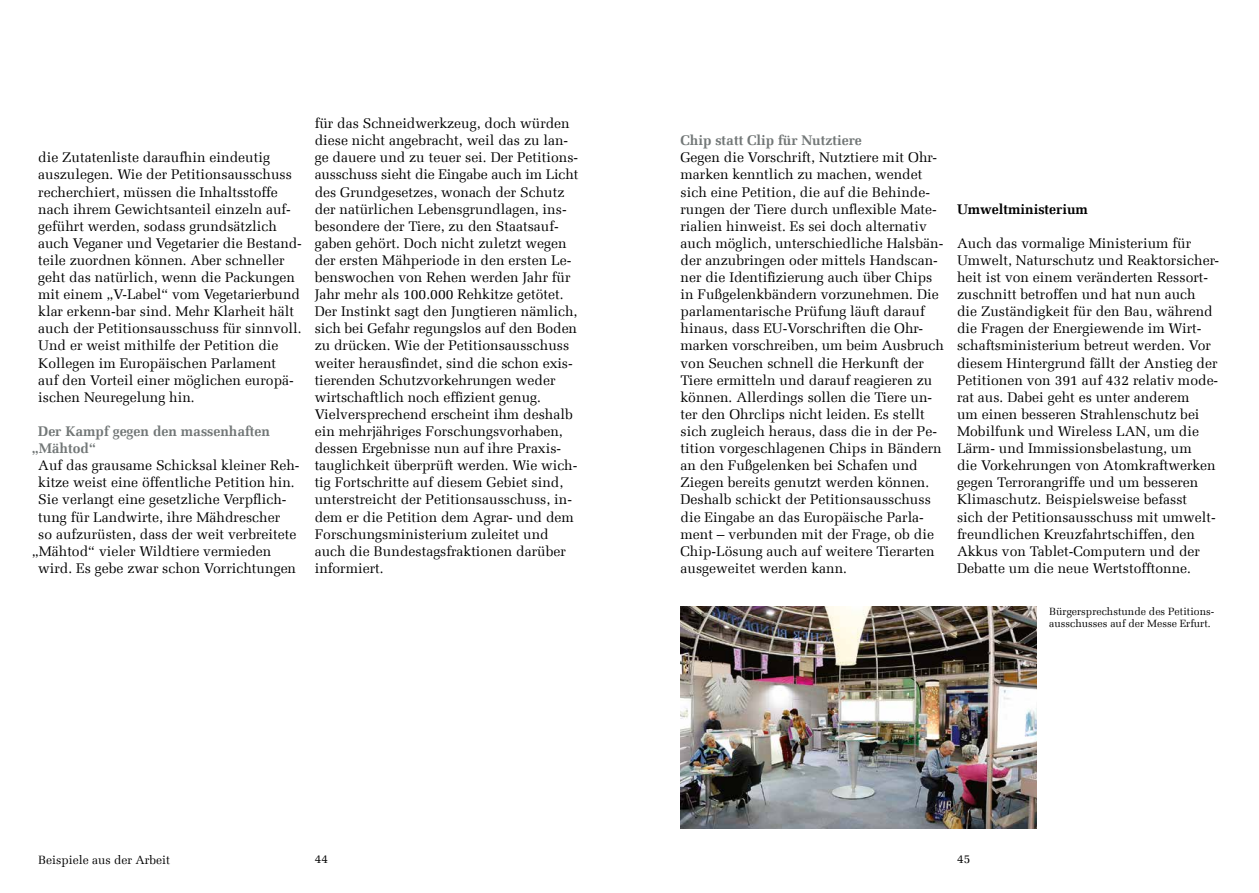
<style>
.page{position:relative;width:1259px;height:893px;background:#fff}
.page>*{position:absolute;margin:0;border:0;box-sizing:border-box;transform-origin:0 0}
.t1{font:13.95px/17.1px "Melior Com";color:#000}
.t2{font:700 13.95px/17.1px "Melior Com";color:#727777}
.t3{font:700 13.95px "Melior Com";color:#000}
.t4{font:12px "Melior Com";color:#000}
.t5{font:10.5px/12.6px "Melior Com";color:#000}
</style>
<div class="page">
<img style="left:680px;top:606px;width:356px;height:223px">
<p class="t1" style="left:38px;top:149px;width:265px">die Zutatenliste daraufhin eindeutig auszulegen. Wie der Petitionsausschuss recherchiert, müssen die Inhaltsstoffe nach ihrem Gewichtsanteil einzeln auf&shy;geführt werden, sodass grundsätzlich auch Veganer und Vegetarier die Bestand&shy;teile zuordnen können. Aber schneller geht das natürlich, wenn die Packungen mit einem „V-Label“ vom Vegetarierbund klar erkenn-bar sind. Mehr Klarheit hält auch der Petitionsausschuss für sinnvoll.<br>Und er weist mithilfe der Petition die Kollegen im Europäischen Parlament<br>auf den Vorteil einer möglichen europä&shy;ischen Neuregelung hin.</p>
<p class="t2" style="left:32px;top:423px;width:240px;text-indent:7px">Der Kampf gegen den massenhaften „Mähtod“</p>
<p class="t1" style="left:38px;top:457px;width:263px">Auf das grausame Schicksal kleiner Reh-</p>
<p class="t1" style="left:38px;top:474px;width:258px">kitze weist eine öffentliche Petition hin.</p>
<p class="t1" style="left:38px;top:491px;width:250px">Sie verlangt eine gesetzliche Verpflich-</p>
<p class="t1" style="left:38px;top:508px;width:243px">tung für Landwirte, ihre Mähdrescher</p>
<p class="t1" style="left:38px;top:525px;width:260px">so aufzurüsten, dass der weit verbreitete</p>
<p class="t1" style="left:32px;top:542px;width:241px">„Mähtod“ vieler Wildtiere vermieden</p>
<p class="t1" style="left:38px;top:559px;width:259px">wird. Es gebe zwar schon Vorrichtungen</p>
<p class="t1" style="left:315px;top:115px;width:265px">für das Schneidwerkzeug, doch würden diese nicht angebracht, weil das zu lan&shy;ge dauere und zu teuer sei. Der Petitions&shy;ausschuss sieht die Eingabe auch im Licht des Grundgesetzes, wonach der Schutz der natürlichen Lebensgrundlagen, ins&shy;besondere der Tiere, zu den Staatsauf&shy;gaben gehört. Doch nicht zuletzt wegen der ersten Mähperiode in den ersten Le&shy;benswochen von Rehen werden Jahr für Jahr mehr als 100.000 Rehkitze getötet.<br>Der Instinkt sagt den Jungtieren nämlich, sich bei Gefahr regungslos auf den Boden zu drücken. Wie der Petitionsausschuss weiter herausfindet, sind die schon exis&shy;tierenden Schutzvorkehrungen weder wirtschaftlich noch effizient genug.<br>Vielversprechend erscheint ihm deshalb ein mehrjähriges Forschungsvorhaben, dessen Ergebnisse nun auf ihre Praxis&shy;tauglichkeit überprüft werden. Wie wich&shy;tig Fortschritte auf diesem Gebiet sind, unterstreicht der Petitionsausschuss, in&shy;dem er die Petition dem Agrar- und dem Forschungsministerium zuleitet und auch die Bundestagsfraktionen darüber informiert.</p>
<p class="t2" style="left:680px;top:132px;width:183px">Chip statt Clip für Nutztiere</p>
<p class="t1" style="left:680px;top:149px;width:265px">Gegen die Vorschrift, Nutztiere mit Ohr&shy;marken kenntlich zu machen, wendet sich eine Petition, die auf die Behinde&shy;rungen der Tiere durch unflexible Mate&shy;rialien hinweist. Es sei doch alternativ auch möglich, unterschiedliche Halsbän&shy;der anzubringen oder mittels Handscan&shy;ner die Identifizierung auch über Chips in Fußgelenkbändern vorzunehmen. Die parlamentarische Prüfung läuft darauf hinaus, dass EU-Vorschriften die Ohr&shy;marken vorschreiben, um beim Ausbruch von Seuchen schnell die Herkunft der Tiere ermitteln und darauf reagieren zu können. Allerdings sollen die Tiere un&shy;ter den Ohrclips nicht leiden. Es stellt sich zugleich heraus, dass die in der Pe&shy;tition vorgeschlagenen Chips in Bändern an den Fußgelenken bei Schafen und Ziegen bereits genutzt werden können.<br>Deshalb schickt der Petitionsausschuss die Eingabe an das Europäische Parla&shy;ment – verbunden mit der Frage, ob die Chip-Lösung auch auf weitere Tierarten ausgeweitet werden kann.</p>
<p class="t3" style="left:957px;top:200px;width:132px">Umweltministerium</p>
<p class="t1" style="left:957px;top:234px;width:264px">Auch das vormalige Ministerium für Umwelt, Naturschutz und Reaktorsicher&shy;heit ist von einem veränderten Ressort&shy;zuschnitt betroffen und hat nun auch die Zuständigkeit für den Bau, während die Fragen der Energiewende im Wirt&shy;schaftsministerium betreut werden. Vor diesem Hintergrund fällt der Anstieg der Petitionen von 391 auf 432 relativ mode&shy;rat aus. Dabei geht es unter anderem<br>um einen besseren Strahlenschutz bei Mobilfunk und Wireless LAN, um die Lärm- und Immissionsbelastung, um<br>die Vorkehrungen von Atomkraftwerken gegen Terrorangriffe und um besseren Klimaschutz. Beispielsweise befasst<br>sich der Petitionsausschuss mit umwelt&shy;freundlichen Kreuzfahrtschiffen, den Akkus von Tablet-Computern und der Debatte um die neue Wertstofftonne.</p>
<p class="t5" style="left:1049px;top:605px;width:167px">Bürgersprechstunde des Petitions&shy;ausschusses auf der Messe Erfurt.</p>
<p class="t4" style="left:38px;top:852px;width:133px">Beispiele aus der Arbeit</p>
<p class="t4" style="left:315px;top:852px;width:15px">44</p>
<p class="t4" style="left:957px;top:852px;width:15px">45</p>
</div>
